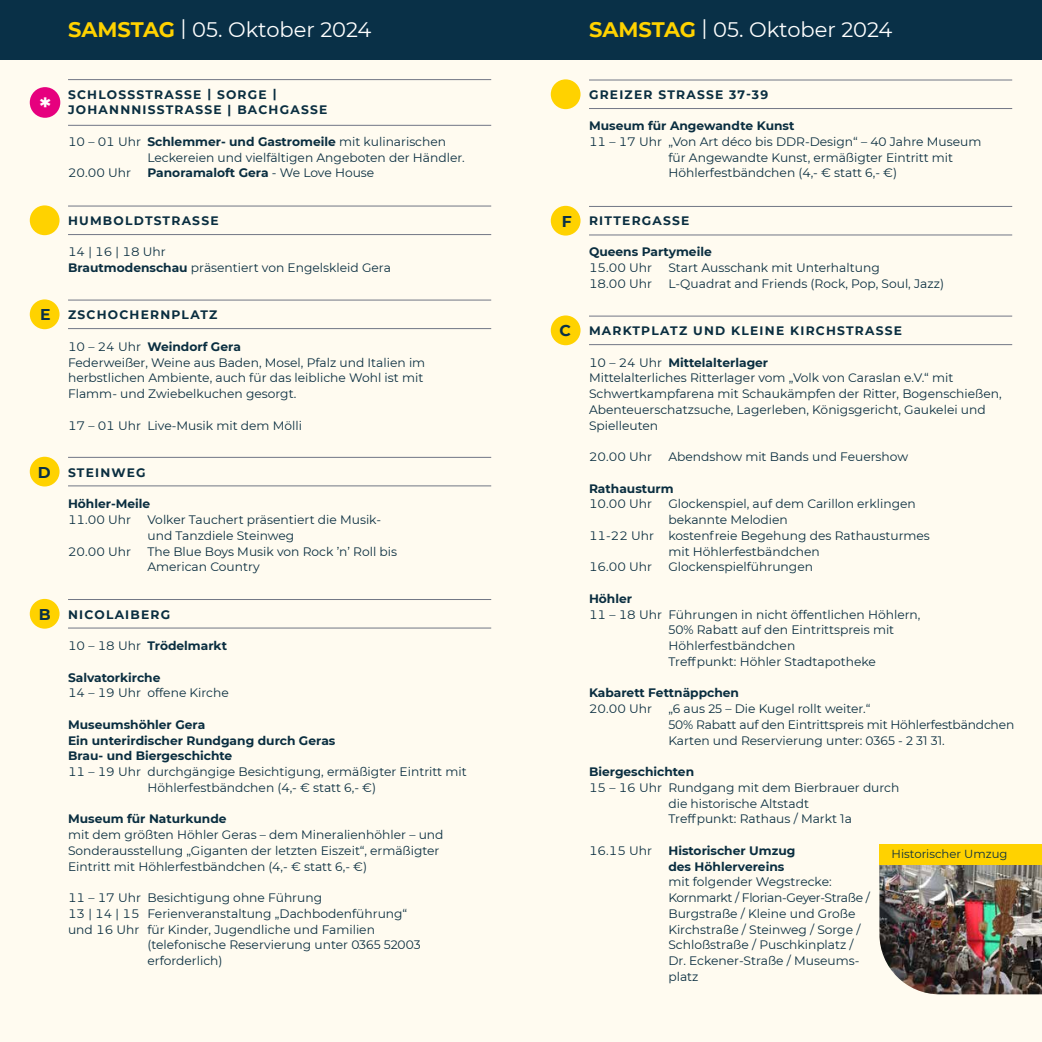
<style>
.page{position:relative;width:1042px;height:1042px;background:#fffbf0}
.page>*{position:absolute;margin:0;border:0;box-sizing:border-box;transform-origin:0 0}
.t1{font:700 25.38px "Montserrat";color:#fff}
.t2{font:21px "Montserrat";color:#fff}
.t3{font:700 15.58px "Montserrat";color:#093047}
.t4{font:12.25px/15.8px "Montserrat";color:#0a2e40}
.t5{font:700 12.25px/15.8px "Montserrat";color:#0a2e40}
.t6{font:700 12.25px/15.8px "Montserrat";letter-spacing:.1em;color:#0a2e40}
.t7{font:11.72px "Montserrat";color:#0a2e40}
.s1{font-weight:700;color:#ffd200}
.s2{font-weight:700}
.s3{font-weight:400}
</style>
<div class="page">
<div style="left:0;top:0;width:1042px;height:60px;background:#093047"></div>
<hr style="left:68px;top:599px;width:423px;height:1px;background:#717685">
<hr style="left:68px;top:628px;width:423px;height:1px;background:#717685">
<hr style="left:589px;top:206px;width:423px;height:1px;background:#717685">
<hr style="left:589px;top:235px;width:423px;height:1px;background:#717685">
<hr style="left:589px;top:80px;width:423px;height:1px;background:#717685">
<hr style="left:589px;top:108px;width:423px;height:1px;background:#717685">
<hr style="left:589px;top:316px;width:423px;height:1px;background:#717685">
<hr style="left:589px;top:344px;width:423px;height:1px;background:#717685">
<img style="left:879px;top:864px;width:163px;height:130px">
<div style="left:879px;top:844px;width:163px;height:20px;background:#ffd200"></div>
<div style="left:30px;top:599px;width:30px;height:30px;background:#ffd200;border-radius:50%"></div>
<div style="left:551px;top:206px;width:29px;height:30px;background:#ffd200;border-radius:50%"></div>
<div style="left:551px;top:79px;width:29px;height:30px;background:#ffd200;border-radius:50%"></div>
<div style="left:551px;top:315px;width:29px;height:30px;background:#ffd200;border-radius:50%"></div>
<hr style="left:68px;top:79px;width:423px;height:1px;background:#717685">
<hr style="left:68px;top:125px;width:423px;height:1px;background:#717685">
<div style="left:30px;top:87px;width:30px;height:31px;background:#e6007e;border-radius:50%"></div>
<hr style="left:68px;top:206px;width:423px;height:1px;background:#717685">
<hr style="left:68px;top:234px;width:423px;height:1px;background:#717685">
<hr style="left:68px;top:457px;width:423px;height:1px;background:#717685">
<hr style="left:68px;top:485px;width:423px;height:1px;background:#717685">
<div style="left:30px;top:205px;width:30px;height:30px;background:#ffd200;border-radius:50%"></div>
<hr style="left:68px;top:300px;width:423px;height:1px;background:#717685">
<hr style="left:68px;top:328px;width:423px;height:1px;background:#717685">
<div style="left:30px;top:299px;width:30px;height:30px;background:#ffd200;border-radius:50%"></div>
<div style="left:30px;top:457px;width:30px;height:29px;background:#ffd200;border-radius:50%"></div>
<h2 class="t2" style="left:68px;top:15px;width:305px"><span class="s1">SAMSTAG</span> | 05. Oktober 2024</h2>
<h2 class="t2" style="left:589px;top:15px;width:305px"><span class="s1">SAMSTAG</span> | 05. Oktober 2024</h2>
<h1 class="t1" style="left:40px;top:89px;width:13px">*</h1>
<p class="t3" style="left:40px;top:303px;width:12px">E</p>
<p class="t3" style="left:38px;top:461px;width:14px">D</p>
<p class="t3" style="left:39px;top:603px;width:13px">B</p>
<p class="t6" style="left:68px;top:86px;width:261px">SCHLOSSSTRASSE | SORGE |<br>JOHANNNISSTRASSE | BACHGASSE</p>
<p class="t4" style="left:68px;top:133px;width:379px">10 – 01 Uhr <span class="s2">Schlemmer- und Gastromeile</span> mit kulinarischen</p>
<p class="t4" style="left:147px;top:149px;width:319px">Leckereien und vielfältigen Angeboten der Händler.</p>
<p class="t4" style="left:68px;top:165px;width:65px">20.00 Uhr</p>
<p class="t5" style="left:147px;top:165px;width:228px">Panoramaloft Gera <span class="s3">- We Love House</span></p>
<p class="t6" style="left:68px;top:212px;width:152px">HUMBOLDTSTRASSE</p>
<p class="t4" style="left:68px;top:244px;width:324px">14 | 16 | 18 Uhr<br><span class="s2">Brautmodenschau</span> präsentiert von Engelskleid Gera</p>
<p class="t6" style="left:68px;top:306px;width:151px">ZSCHOCHERNPLATZ</p>
<p class="t4" style="left:68px;top:338px;width:359px">10 – 24 Uhr <span class="s2">Weindorf Gera<br></span>Federweißer, Weine aus Baden, Mosel, Pfalz und Italien im herbstlichen Ambiente, auch für das leibliche Wohl ist mit Flamm- und Zwiebelkuchen gesorgt.</p>
<p class="t4" style="left:68px;top:417px;width:235px">17 – 01 Uhr Live-Musik mit dem Mölli</p>
<p class="t6" style="left:68px;top:464px;width:79px">STEINWEG</p>
<p class="t5" style="left:68px;top:495px;width:84px">Höhler-Meile</p>
<p class="t4" style="left:68px;top:511px;width:65px">11.00 Uhr</p>
<p class="t4" style="left:147px;top:511px;width:235px">Volker Tauchert präsentiert die Musik&shy;und Tanzdiele Steinweg</p>
<p class="t4" style="left:68px;top:543px;width:65px">20.00 Uhr</p>
<p class="t4" style="left:147px;top:543px;width:251px">The Blue Boys Musik von Rock ’n’ Roll bis<br>American Country</p>
<p class="t6" style="left:68px;top:606px;width:104px">NICOLAIBERG</p>
<p class="t5" style="left:68px;top:637px;width:160px"><span class="s3">10 – 18 Uhr</span> Trödelmarkt</p>
<p class="t5" style="left:68px;top:669px;width:94px">Salvatorkirche</p>
<p class="t4" style="left:68px;top:685px;width:162px">14 – 19 Uhr offene Kirche</p>
<p class="t5" style="left:68px;top:716px;width:269px">Museumshöhler Gera<br>Ein unterirdischer Rundgang durch Geras<br>Brau- und Biergeschichte</p>
<p class="t4" style="left:147px;top:763px;width:321px;text-indent:-79px">11 – 19 Uhr durchgängige Besichtigung, ermäßigter Eintritt mit<br>Höhlerfestbändchen (4,- € statt 6,- €)</p>
<p class="t5" style="left:68px;top:810px;width:160px">Museum für Naturkunde</p>
<p class="t4" style="left:68px;top:826px;width:377px">mit dem größten Höhler Geras – dem Mineralienhöhler – und<br>Sonderausstellung „Giganten der letzten Eiszeit“, ermäßigter<br>Eintritt mit Höhlerfestbändchen (4,- € statt 6,- €)</p>
<p class="t4" style="left:68px;top:889px;width:256px">11 – 17 Uhr Besichtigung ohne Führung</p>
<p class="t4" style="left:68px;top:905px;width:341px">13 | 14 | 15 Ferienveranstaltung „Dachbodenführung“</p>
<p class="t4" style="left:68px;top:921px;width:308px">und 16 Uhr für Kinder, Jugendliche und Familien</p>
<p class="t4" style="left:147px;top:937px;width:275px">(telefonische Reservierung unter 0365 52003</p>
<p class="t4" style="left:147px;top:952px;width:77px">erforderlich)</p>
<p class="t3" style="left:562px;top:210px;width:11px">F</p>
<p class="t3" style="left:559px;top:319px;width:13px">C</p>
<p class="t6" style="left:589px;top:86px;width:181px">GREIZER STRASSE 37-39</p>
<p class="t5" style="left:589px;top:117px;width:207px">Museum für Angewandte Kunst</p>
<p class="t4" style="left:668px;top:133px;width:314px;text-indent:-79px">11 – 17 Uhr „Von Art déco bis DDR-Design“ – 40 Jahre Museum für Angewandte Kunst, ermäßigter Eintritt mit<br>Höhlerfestbändchen (4,- € statt 6,- €)</p>
<p class="t6" style="left:589px;top:212px;width:102px">RITTERGASSE</p>
<p class="t5" style="left:589px;top:243px;width:124px">Queens Partymeile</p>
<p class="t4" style="left:589px;top:259px;width:65px">15.00 Uhr</p>
<p class="t4" style="left:668px;top:259px;width:213px">Start Ausschank mit Unterhaltung</p>
<p class="t4" style="left:589px;top:275px;width:65px">18.00 Uhr</p>
<p class="t4" style="left:668px;top:275px;width:277px">L-Quadrat and Friends (Rock, Pop, Soul, Jazz)</p>
<p class="t6" style="left:589px;top:322px;width:314px">MARKTPLATZ UND KLEINE KIRCHSTRASSE</p>
<p class="t4" style="left:589px;top:354px;width:414px">10 – 24 Uhr <span class="s2">Mittelalterlager<br></span>Mittelalterliches Ritterlager vom „Volk von Caraslan e.V.“ mit Schwertkampfarena mit Schaukämpfen der Ritter, Bogenschießen, Abenteuerschatzsuche, Lagerleben, Königsgericht, Gaukelei und Spielleuten</p>
<p class="t4" style="left:589px;top:448px;width:65px">20.00 Uhr</p>
<p class="t4" style="left:668px;top:448px;width:241px">Abendshow mit Bands und Feuershow</p>
<p class="t5" style="left:589px;top:480px;width:86px">Rathausturm</p>
<p class="t4" style="left:589px;top:496px;width:65px">10.00 Uhr</p>
<p class="t4" style="left:668px;top:496px;width:249px">Glockenspiel, auf dem Carillon erklingen</p>
<p class="t4" style="left:668px;top:511px;width:121px">bekannte Melodien</p>
<p class="t4" style="left:589px;top:527px;width:342px">11-22 Uhr kostenfreie Begehung des Rathausturmes</p>
<p class="t4" style="left:668px;top:543px;width:153px">mit Höhlerfestbändchen</p>
<p class="t4" style="left:589px;top:559px;width:65px">16.00 Uhr</p>
<p class="t4" style="left:668px;top:559px;width:146px">Glockenspielführungen</p>
<p class="t5" style="left:589px;top:590px;width:45px">Höhler</p>
<p class="t4" style="left:668px;top:606px;width:253px;text-indent:-79px">11 – 18 Uhr Führungen in nicht öffentlichen Höhlern, 50% Rabatt auf den Eintrittspreis mit Höhlerfestbändchen<br>Treffpunkt: Höhler Stadtapotheke</p>
<p class="t5" style="left:589px;top:684px;width:152px">Kabarett Fettnäppchen</p>
<p class="t4" style="left:589px;top:700px;width:65px">20.00 Uhr</p>
<p class="t4" style="left:668px;top:700px;width:347px">„6 aus 25 – Die Kugel rollt weiter.“<br>50% Rabatt auf den Eintrittspreis mit Höhlerfestbändchen<br>Karten und Reservierung unter: 0365 - 2 31 31.</p>
<p class="t5" style="left:589px;top:763px;width:107px">Biergeschichten</p>
<p class="t4" style="left:668px;top:779px;width:232px;text-indent:-79px">15 – 16 Uhr Rundgang mit dem Bierbrauer durch die historische Altstadt<br>Treffpunkt: Rathaus / Markt 1a</p>
<p class="t4" style="left:589px;top:842px;width:65px">16.15 Uhr</p>
<p class="t5" style="left:668px;top:842px;width:129px">Historischer Umzug des Höhlervereins</p>
<p class="t4" style="left:668px;top:874px;width:203px">mit folgender Wegstrecke:<br>Kornmarkt / Florian-Geyer-Straße /<br>Burgstraße / Kleine und Große<br>Kirchstraße / Steinweg / Sorge /<br>Schloßstraße / Puschkinplatz /<br>Dr. Eckener-Straße / Museums&shy;platz</p>
<p class="t7" style="left:891px;top:845px;width:117px">Historischer Umzug</p>
</div>
